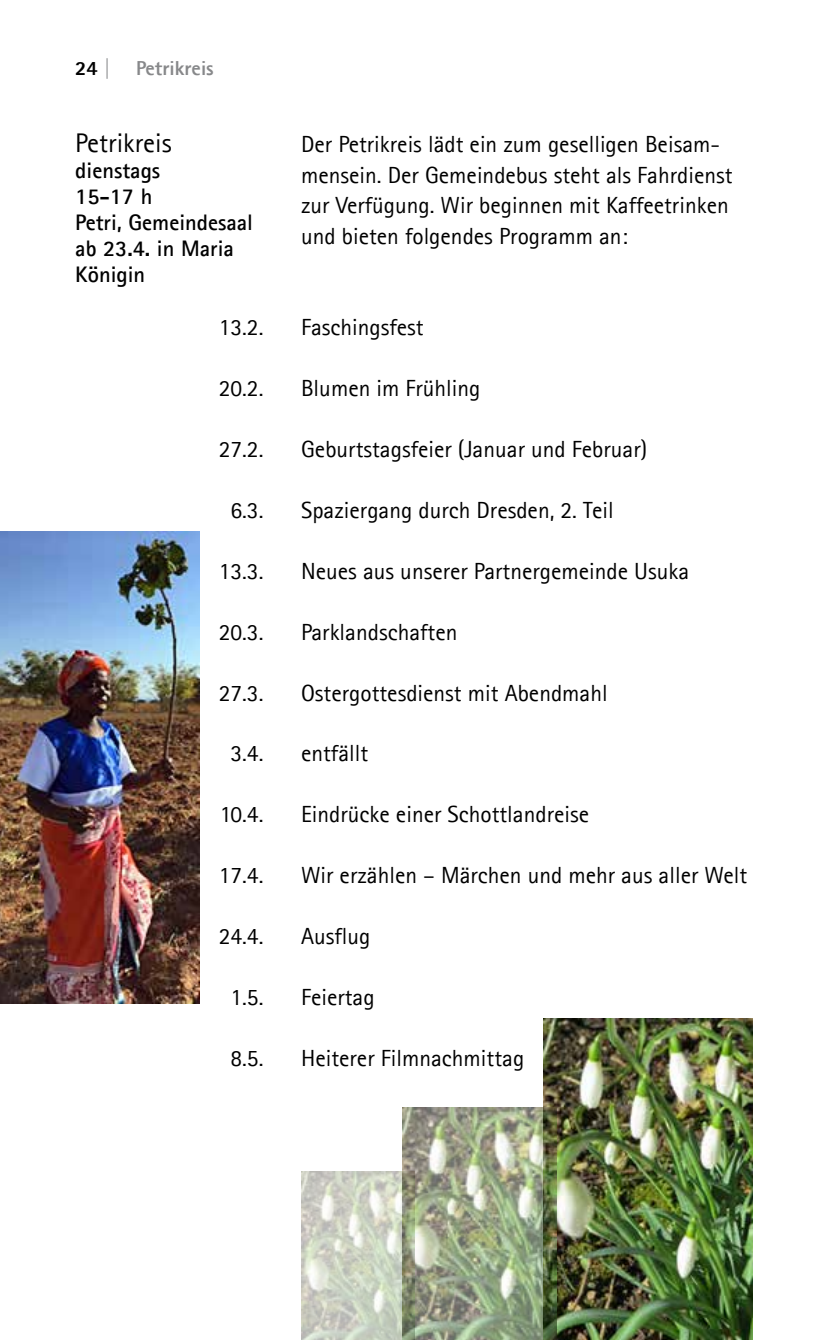
<style>
.page{position:relative;width:828px;height:1340px;background:#fff}
.page>*{position:absolute;margin:0;border:0;box-sizing:border-box;transform-origin:0 0}
.t1{font:27px "Agfa Rotis Sans Serif";color:#000}
.t2{font:23.4px/30.4px "Agfa Rotis Sans Serif";color:#000}
.t3{font:700 22.5px/25.9px "Agfa Rotis Sans Serif";color:#000}
.t4{font:800 20.25px "Agfa Rotis Sans Serif";color:#87888a}
.t5{font:800 20.25px "Agfa Rotis Sans Serif";color:#000}
.s1{color:#87888a}
</style>
<div class="page">
<img style="left:543px;top:1018px;width:210px;height:321px">
<img style="left:0;top:531px;width:199px;height:472px">
<img style="left:402px;top:1107px;width:154px;height:232px">
<img style="left:301px;top:1171px;width:113px;height:168px">
<p class="t5" style="left:75px;top:55px;width:37px">24 <span class="s1">|</span></p>
<p class="t4" style="left:136px;top:55px;width:79px">Petrikreis</p>
<p class="t1" style="left:75px;top:127px;width:98px">Petrikreis</p>
<p class="t3" style="left:75px;top:157px;width:179px">dienstags<br>15-17 h<br>Petri, Gemeindesaal ab 23.4. in Maria<br>Königin</p>
<p class="t2" style="left:219px;top:312px;width:46px">13.2.</p>
<p class="t2" style="left:219px;top:373px;width:46px">20.2.</p>
<p class="t2" style="left:219px;top:433px;width:46px">27.2.</p>
<p class="t2" style="left:230px;top:494px;width:34px">6.3.</p>
<p class="t2" style="left:219px;top:555px;width:46px">13.3.</p>
<p class="t2" style="left:219px;top:616px;width:46px">20.3.</p>
<p class="t2" style="left:219px;top:677px;width:46px">27.3.</p>
<p class="t2" style="left:230px;top:738px;width:34px">3.4.</p>
<p class="t2" style="left:220px;top:799px;width:45px">10.4.</p>
<p class="t2" style="left:219px;top:860px;width:46px">17.4.</p>
<p class="t2" style="left:219px;top:921px;width:46px">24.4.</p>
<p class="t2" style="left:230px;top:981px;width:34px">1.5.</p>
<p class="t2" style="left:230px;top:1042px;width:34px">8.5.</p>
<p class="t2" style="left:301px;top:129px;width:433px">Der Petrikreis lädt ein zum geselligen Beisam&shy;mensein. Der Gemeindebus steht als Fahrdienst zur Verfügung. Wir beginnen mit Kaffeetrinken und bieten folgendes Programm an:</p>
<p class="t2" style="left:301px;top:312px;width:124px">Faschingsfest</p>
<p class="t2" style="left:301px;top:372px;width:181px">Blumen im Frühling</p>
<p class="t2" style="left:301px;top:433px;width:348px">Geburtstagsfeier (Januar und Februar)</p>
<p class="t2" style="left:301px;top:494px;width:314px">Spaziergang durch Dresden, 2. Teil</p>
<p class="t2" style="left:301px;top:555px;width:390px">Neues aus unserer Partnergemeinde Usuka</p>
<p class="t2" style="left:301px;top:616px;width:158px">Parklandschaften</p>
<p class="t2" style="left:301px;top:677px;width:308px">Ostergottesdienst mit Abendmahl</p>
<p class="t2" style="left:301px;top:738px;width:69px">entfällt</p>
<p class="t2" style="left:301px;top:799px;width:290px">Eindrücke einer Schottlandreise</p>
<p class="t2" style="left:301px;top:860px;width:448px">Wir erzählen – Märchen und mehr aus aller Welt</p>
<p class="t2" style="left:301px;top:920px;width:71px">Ausflug</p>
<p class="t2" style="left:301px;top:981px;width:75px">Feiertag</p>
<p class="t2" style="left:301px;top:1042px;width:225px">Heiterer Filmnachmittag</p>
</div>
